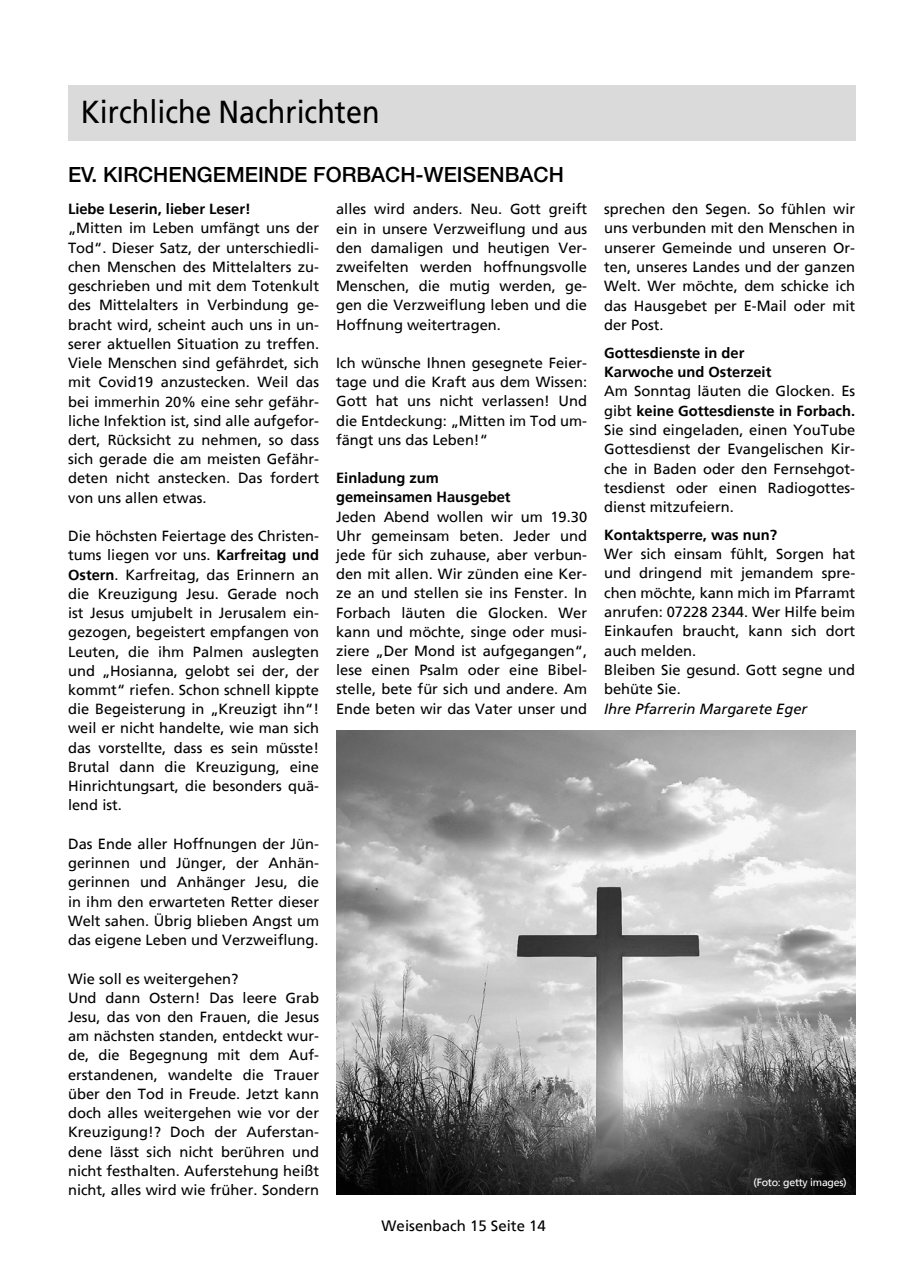
<style>
.page{position:relative;width:902px;height:1280px;background:#fff}
.page>*{position:absolute;margin:0;border:0;box-sizing:border-box;transform-origin:0 0}
.t1{font:31.95px "Frutiger";color:#000;scale:.9 1}
.t2{font:500 21px "Helvetica Neue";color:#000}
.t3{font:15px "Frutiger";color:#000}
.t4{font:14.7px/19.2px "Frutiger";color:#000;text-align:justify}
.t5{font:700 14.7px/19.2px "Frutiger";color:#000}
.t6{font:italic 14.7px "Frutiger";color:#000}
.t7{font:10.5px "Frutiger";letter-spacing:-.025em;color:#fff}
.s1{font-weight:700}
</style>
<div class="page">
<div style="left:68px;top:85px;width:787px;height:55px;background:#dadada"></div>
<img style="left:336px;top:731px;width:519px;height:464px">
<h1 class="t1" style="left:81px;top:93px;width:333px">Kirchliche Nachrichten</h1>
<h2 class="t2" style="left:68px;top:162px;width:497px">EV. KIRCHENGEMEINDE FORBACH-WEISENBACH</h2>
<p class="t5" style="left:68px;top:199px;width:184px">Liebe Leserin, lieber Leser!</p>
<p class="t4" style="left:68px;top:219px;width:252px">„Mitten im Leben umfängt uns der Tod“. Dieser Satz, der unterschiedli&shy;chen Menschen des Mittelalters zu&shy;geschrieben und mit dem Totenkult des Mittelalters in Verbindung ge&shy;bracht wird, scheint auch uns in un&shy;serer aktuellen Situation zu treffen.<br>Viele Menschen sind gefährdet, sich mit Covid19 anzustecken. Weil das bei immerhin 20% eine sehr gefähr&shy;liche Infektion ist, sind alle aufgefor&shy;dert, Rücksicht zu nehmen, so dass sich gerade die am meisten Gefähr&shy;deten nicht anstecken. Das fordert von uns allen etwas.</p>
<p class="t4" style="left:68px;top:526px;width:252px">Die höchsten Feiertage des Christen&shy;tums liegen vor uns. <span class="s1">Karfreitag und Ostern</span>. Karfreitag, das Erinnern an die Kreuzigung Jesu. Gerade noch ist Jesus umjubelt in Jerusalem ein&shy;gezogen, begeistert empfangen von Leuten, die ihm Palmen auslegten und „Hosianna, gelobt sei der, der kommt“ riefen. Schon schnell kippte die Begeisterung in „Kreuzigt ihn“! weil er nicht handelte, wie man sich das vorstellte, dass es sein müsste!<br>Brutal dann die Kreuzigung, eine Hinrichtungsart, die besonders quä&shy;lend ist.</p>
<p class="t4" style="left:68px;top:834px;width:252px">Das Ende aller Hoffnungen der Jün&shy;gerinnen und Jünger, der Anhän&shy;gerinnen und Anhänger Jesu, die in ihm den erwarteten Retter dieser Welt sahen. Übrig blieben Angst um das eigene Leben und Verzweiflung.</p>
<p class="t4" style="left:68px;top:969px;width:252px;text-align:left">Wie soll es weitergehen?<br>Und dann Ostern! Das leere Grab Jesu, das von den Frauen, die Jesus am nächsten standen, entdeckt wur&shy;de, die Begegnung mit dem Auf&shy;erstandenen, wandelte die Trauer über den Tod in Freude. Jetzt kann doch alles weitergehen wie vor der Kreuzigung!? Doch der Auferstan&shy;dene lässt sich nicht berühren und nicht festhalten. Auferstehung heißt nicht, alles wird wie früher. Sondern</p>
<p class="t4" style="left:336px;top:199px;width:252px">alles wird anders. Neu. Gott greift ein in unsere Verzweiflung und aus den damaligen und heutigen Ver&shy;zweifelten werden hoffnungsvolle Menschen, die mutig werden, ge&shy;gen die Verzweiflung leben und die Hoffnung weitertragen.</p>
<p class="t4" style="left:336px;top:353px;width:252px">Ich wünsche Ihnen gesegnete Feier&shy;tage und die Kraft aus dem Wissen:<br>Gott hat uns nicht verlassen! Und die Entdeckung: „Mitten im Tod um&shy;fängt uns das Leben!“</p>
<p class="t5" style="left:336px;top:468px;width:176px">Einladung zum gemeinsamen Hausgebet</p>
<p class="t4" style="left:336px;top:507px;width:252px">Jeden Abend wollen wir um 19.30<br>Uhr gemeinsam beten. Jeder und jede für sich zuhause, aber verbun&shy;den mit allen. Wir zünden eine Ker&shy;ze an und stellen sie ins Fenster. In Forbach läuten die Glocken. Wer kann und möchte, singe oder musi&shy;ziere „Der Mond ist aufgegangen“, lese einen Psalm oder eine Bibel&shy;stelle, bete für sich und andere. Am Ende beten wir das Vater unser und</p>
<p class="t3" style="left:381px;top:1217px;width:166px">Weisenbach 15 Seite 14</p>
<p class="t4" style="left:604px;top:199px;width:252px">sprechen den Segen. So fühlen wir uns verbunden mit den Menschen in unserer Gemeinde und unseren Or&shy;ten, unseres Landes und der ganzen Welt. Wer möchte, dem schicke ich das Hausgebet per E-Mail oder mit der Post.</p>
<p class="t5" style="left:604px;top:343px;width:169px">Gottesdienste in der<br>Karwoche und Osterzeit</p>
<p class="t4" style="left:604px;top:381px;width:252px">Am Sonntag läuten die Glocken. Es gibt <span class="s1">keine Gottesdienste in Forbach.<br></span>Sie sind eingeladen, einen YouTube Gottesdienst der Evangelischen Kir&shy;che in Baden oder den Fernsehgot&shy;tesdienst oder einen Radiogottes&shy;dienst mitzufeiern.</p>
<p class="t5" style="left:604px;top:525px;width:174px">Kontaktsperre, was nun?</p>
<p class="t4" style="left:604px;top:544px;width:252px;text-align:left">Wer sich einsam fühlt, Sorgen hat und dringend mit jemandem spre&shy;chen möchte, kann mich im Pfarramt anrufen: 07228 2344. Wer Hilfe beim<br>Einkaufen braucht, kann sich dort auch melden.<br>Bleiben Sie gesund. Gott segne und behüte Sie.</p>
<p class="t6" style="left:604px;top:700px;width:205px">Ihre Pfarrerin Margarete Eger</p>
<p class="t7" style="left:753px;top:1176px;width:95px">(Foto: getty images)</p>
</div>
